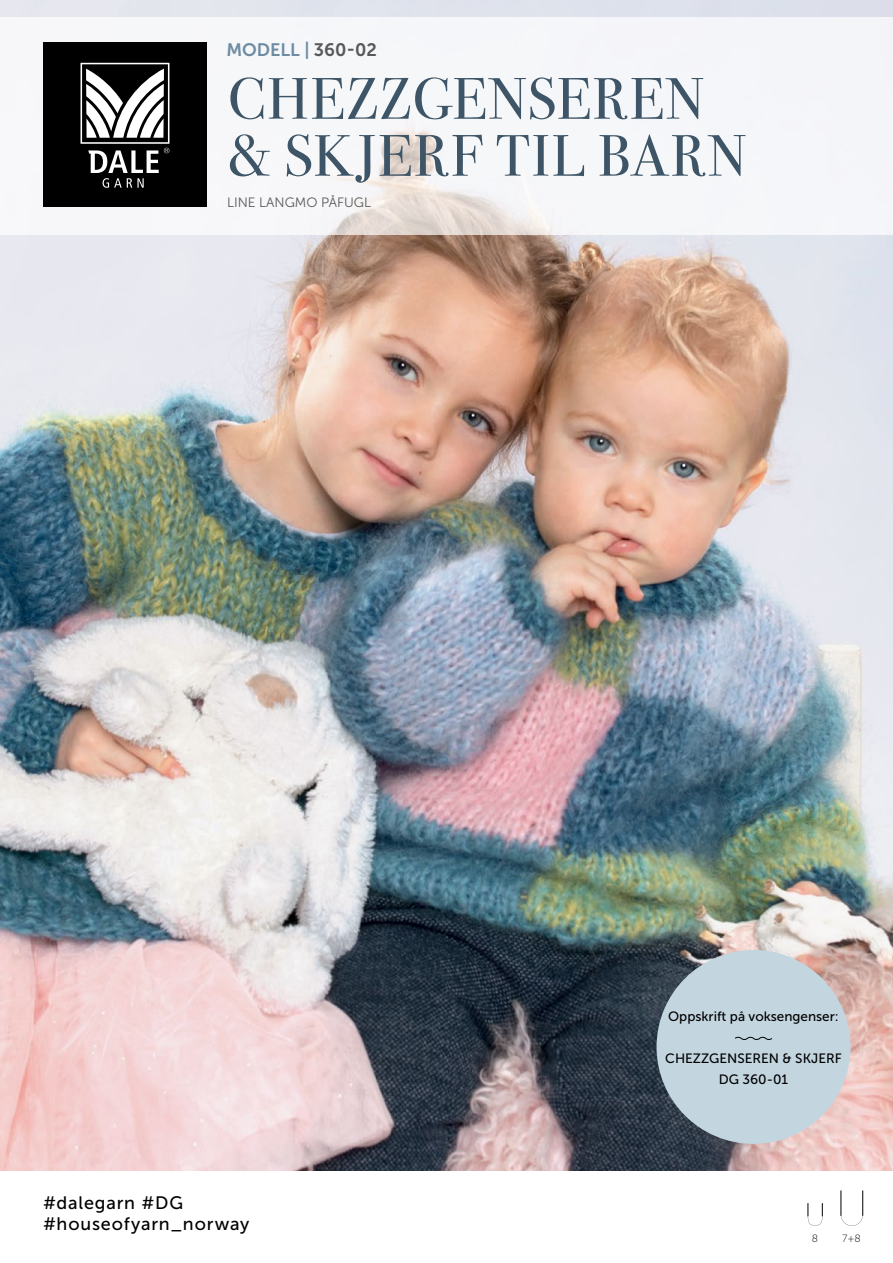
<style>
.page{position:relative;width:893px;height:1263px;background:#fff}
.page>*{position:absolute;margin:0;border:0;box-sizing:border-box;transform-origin:0 0}
.t1{font:58.5px "Bodoni Svty Two ITCTT";letter-spacing:.025em;color:#3d5567}
.t2{font:18px/21px "Museo Sans 500";letter-spacing:.045em;color:#000}
.t3{font:18px "Museo Sans 700";color:#6d8ca3}
.t4{font:13.5px "Museo Sans 500";color:#000}
.t5{font:13.5px "Museo Sans 300";color:#58595b}
.t6{font:10.5px "Museo Sans 100";color:#000}
.s1{color:#58595b}
</style>
<div class="page">
<img style="left:0;top:0;width:893px;height:1171px">
<div style="left:0;top:17px;width:893px;height:217px;background:#f6f7f9"></div>
<div style="left:43px;top:43px;width:164px;height:164px;background:#000"></div>
<svg style="left:81px;top:63px;width:88px;height:125px"></svg>
<svg style="left:840px;top:1190px;width:23px;height:36px"></svg>
<svg style="left:807px;top:1203px;width:16px;height:22px"></svg>
<div style="left:656px;top:950px;width:194px;height:194px;background:#c3d5df;border-radius:50%"></div>
<svg style="left:735px;top:1036px;width:37px;height:4px"></svg>
<p class="t3" style="left:226px;top:40px;width:152px">MODELL | <span class="s1">360-02</span></p>
<p class="t1" style="left:228px;top:51px;width:478px">CHEZZGENSEREN</p>
<p class="t1" style="left:228px;top:108px;width:520px">&amp; SKJERF TIL BARN</p>
<p class="t5" style="left:227px;top:195px;width:146px">LINE LANGMO PÅFUGL</p>
<p class="t2" style="left:43px;top:1193px;width:208px">#dalegarn #DG #houseofyarn_norway</p>
<p class="t4" style="left:668px;top:1008px;width:172px">Oppskrift på voksengenser:</p>
<p class="t4" style="left:665px;top:1050px;width:178px">CHEZZGENSEREN &amp; SKJERF</p>
<p class="t4" style="left:719px;top:1071px;width:71px">DG 360-01</p>
<p class="t6" style="left:812px;top:1233px;width:8px">8</p>
<p class="t6" style="left:842px;top:1233px;width:20px">7+8</p>
</div>
